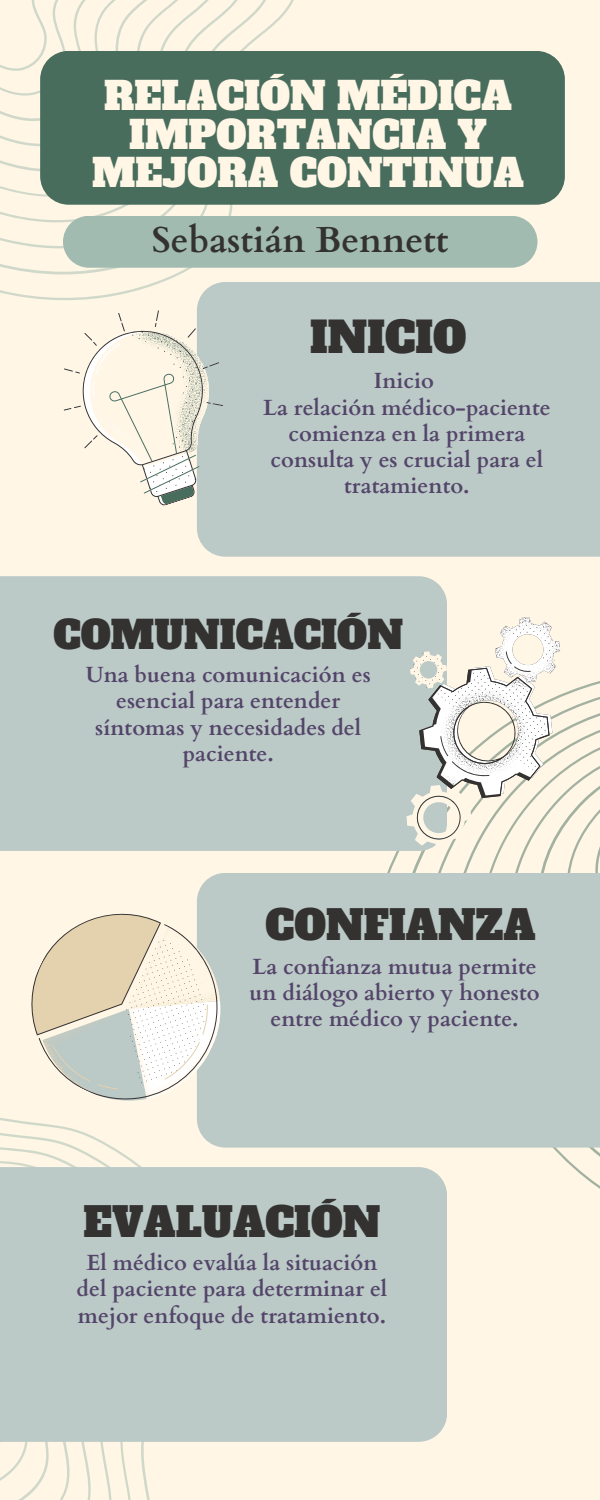
<style>
.page{position:relative;width:600px;height:1500px;background:#fff6e5}
.page>*{position:absolute;margin:0;border:0;box-sizing:border-box;transform-origin:0 0}
.t1{font:42px "Alfa Slab One";color:#333231}
.t2{font:40px "Alfa Slab One";color:#333231}
.t3{font:38px "Alfa Slab One";color:#333231}
.t4{font:37.9px/38.7px "Alfa Slab One";color:#fff6e5;text-align:center}
.t5{font:700 36px "Cardo";color:#333231}
.t6{font:700 22px/26.2px "Cardo";color:#534569;text-align:center}
</style>
<div class="page">
<svg style="left:387px;top:681px;width:213px;height:508px"></svg>
<svg style="left:0;top:1130px;width:150px;height:370px"></svg>
<div style="left:199px;top:873px;width:401px;height:275px;background:#bbc9c7"></div>
<div style="left:0;top:1167px;width:447px;height:275px;background:#bbc9c7"></div>
<svg style="left:0;top:883px;width:248px;height:247px"></svg>
<div style="left:197px;top:282px;width:403px;height:275px;background:#bbc9c7"></div>
<div style="left:0;top:576px;width:447px;height:275px;background:#bbc9c7"></div>
<svg style="left:0;top:0;width:302px;height:301px"></svg>
<div style="left:40px;top:51px;width:525px;height:154px;background:#486d5d"></div>
<div style="left:63px;top:216px;width:474px;height:52px;background:#a1bbb0"></div>
<svg style="left:40px;top:288px;width:216px;height:238px"></svg>
<svg style="left:389px;top:614px;width:186px;height:239px"></svg>
<svg style="left:397px;top:615px;width:182px;height:227px"></svg>
<h1 class="t4" style="left:92px;top:77px;width:434px">RELACIÓN MÉDICA<br>IMPORTANCIA Y<br>MEJORA CONTINUA</h1>
<p class="t5" style="left:152px;top:216px;width:298px">Sebastián Bennett</p>
<p class="t1" style="left:310px;top:309px;width:158px">INICIO</p>
<p class="t6" style="left:374px;top:368px;width:62px">Inicio</p>
<h1 class="t6" style="left:263px;top:395px;width:289px">La relación médico-paciente comienza en la primera consulta y es crucial para el tratamiento.</h1>
<h2 class="t3" style="left:53px;top:610px;width:351px">COMUNICACIÓN</h2>
<p class="t6" style="left:86px;top:662px;width:287px">Una buena comunicación es esencial para entender síntomas y necesidades del paciente.</p>
<p class="t2" style="left:266px;top:899px;width:272px">CONFIANZA</p>
<h1 class="t6" style="left:250px;top:954px;width:292px">La confianza mutua permite un diálogo abierto y honesto entre médico y paciente.</h1>
<p class="t2" style="left:84px;top:1195px;width:298px">EVALUACIÓN</p>
<p class="t6" style="left:77px;top:1250px;width:312px">El médico evalúa la situación del paciente para determinar el mejor enfoque de tratamiento.</p>
</div>
